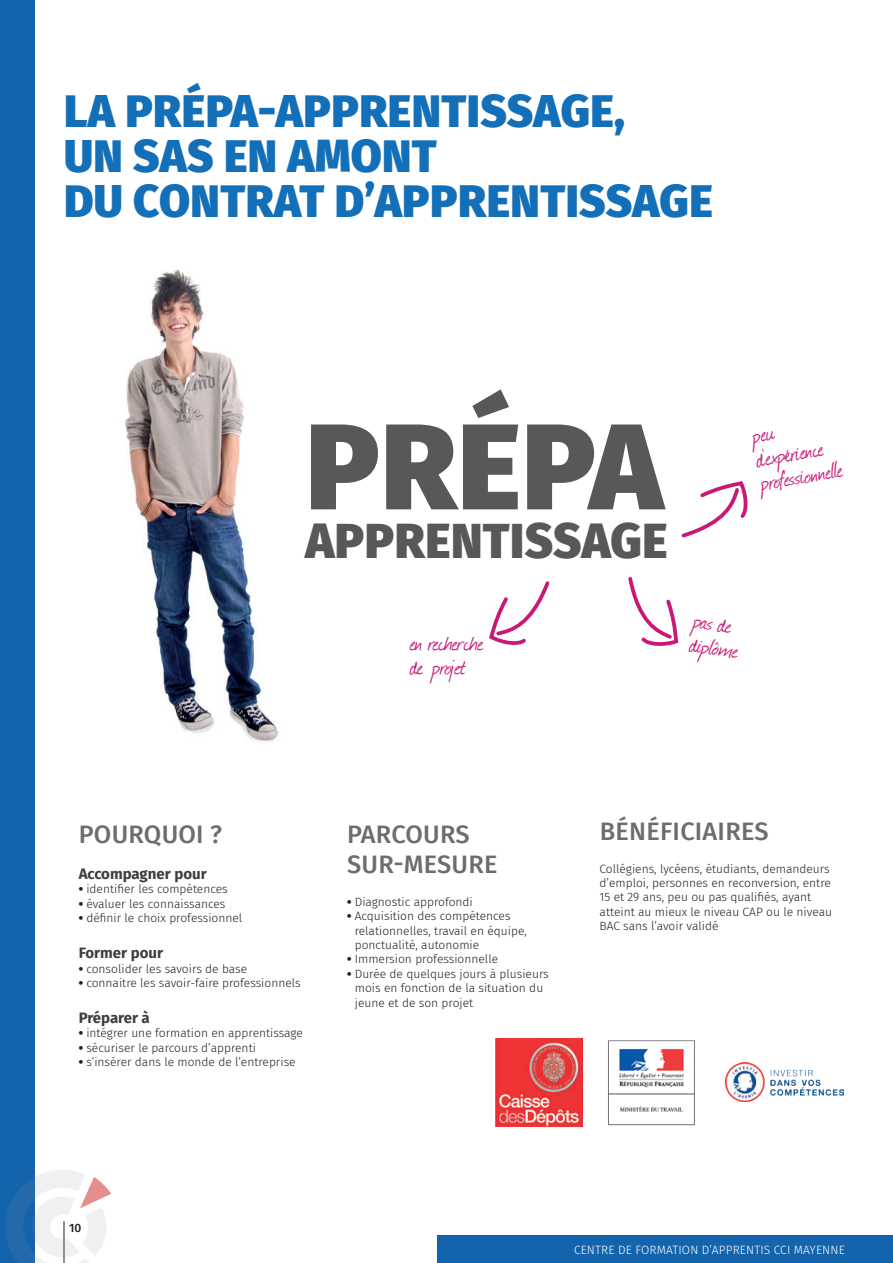
<style>
.page{position:relative;width:893px;height:1263px;background:#fff}
.page>*{position:absolute;margin:0;border:0;box-sizing:border-box;transform-origin:0 0}
.t1{font:900 121.95px "Fira Sans";letter-spacing:.01em;color:#57585a}
.t2{font:900 48.6px "Fira Sans";letter-spacing:.01em;color:#57585a}
.t3{font:900 45px "Fira Sans";letter-spacing:.01em;color:#136fb8}
.t4{font:26.25px "Journal";letter-spacing:-.015em;color:#ca1879}
.t5{font:26.25px "Journal";letter-spacing:-.035em;color:#ca1879}
.t6{font:500 25.35px "Fira Sans";letter-spacing:.01em;color:#6c6d70}
.t7{font:700 15px "Fira Sans";color:#3e3e3f}
.t8{font:300 12px/14.4px "Fira Sans";color:#231f20}
.t9{font:300 12px "Fira Sans";letter-spacing:.01em;color:#fff}
.t10{font:500 12px "Fira Sans";color:#231f20}
.s1{font-weight:900}
</style>
<div class="page">
<img style="left:124px;top:269px;width:155px;height:473px">
<svg style="left:681px;top:481px;width:66px;height:57px"></svg>
<svg style="left:628px;top:576px;width:51px;height:69px"></svg>
<svg style="left:489px;top:581px;width:61px;height:64px"></svg>
<img style="left:495px;top:1038px;width:88px;height:88px">
<img style="left:725px;top:1062px;width:119px;height:40px">
<img style="left:608px;top:1040px;width:87px;height:86px">
<div style="left:0;top:0;width:34px;height:1263px;background:#1363ad"></div>
<div style="left:438px;top:1235px;width:455px;height:28px;background:#1363ad"></div>
<svg style="left:5px;top:1170px;width:106px;height:93px"></svg>
<p class="t3" style="left:64px;top:71px;width:562px">LA PRÉPA-APPRENTISSAGE,</p>
<p class="t3" style="left:64px;top:116px;width:374px">UN SAS EN AMONT</p>
<p class="t3" style="left:64px;top:161px;width:650px">DU CONTRAT D’APPRENTISSAGE</p>
<p class="t1" style="left:306px;top:357px;width:358px">PRÉPA</p>
<p class="t2" style="left:305px;top:498px;width:364px">APPRENTISSAGE</p>
<p class="t4" style="left:753px;top:442px;width:70px;rotate:-10deg">d’expérience</p>
<p class="t4" style="left:757px;top:466px;width:86px;rotate:-10deg">professionnelle</p>
<p class="t4" style="left:696px;top:602px;width:41px;rotate:8deg">pas de</p>
<p class="t4" style="left:410px;top:625px;width:75px">en recherche</p>
<p class="t4" style="left:692px;top:626px;width:51px;rotate:8deg">diplôme</p>
<p class="t5" style="left:410px;top:649px;width:58px">de projet</p>
<p class="t6" style="left:79px;top:814px;width:145px">POURQUOI ?</p>
<p class="t7" style="left:79px;top:861px;width:130px">Accompagner pour</p>
<p class="t8" style="left:79px;top:882px;width:151px"><span class="s1">•</span> identifier les compétences</p>
<p class="t8" style="left:79px;top:896px;width:148px"><span class="s1">•</span> évaluer les connaissances</p>
<p class="t8" style="left:79px;top:911px;width:165px"><span class="s1">•</span> définir le choix professionnel</p>
<p class="t7" style="left:79px;top:940px;width:86px">Former pour</p>
<p class="t8" style="left:79px;top:961px;width:170px"><span class="s1">•</span> consolider les savoirs de base</p>
<p class="t8" style="left:79px;top:975px;width:224px"><span class="s1">•</span> connaitre les savoir-faire professionnels</p>
<p class="t7" style="left:79px;top:1005px;width:73px">Préparer à</p>
<p class="t8" style="left:79px;top:1026px;width:226px"><span class="s1">•</span> intégrer une formation en apprentissage</p>
<p class="t8" style="left:79px;top:1040px;width:179px"><span class="s1">•</span> sécuriser le parcours d’apprenti</p>
<p class="t8" style="left:79px;top:1055px;width:219px"><span class="s1">•</span> s’insérer dans le monde de l’entreprise</p>
<p class="t6" style="left:347px;top:814px;width:124px">PARCOURS</p>
<p class="t6" style="left:347px;top:844px;width:152px">SUR-MESURE</p>
<p class="t8" style="left:347px;top:894px;width:127px"><span class="s1">•</span> Diagnostic approfondi</p>
<p class="t8" style="left:355px;top:909px;width:174px;text-indent:-8px"><span class="s1">•</span> Acquisition des compétences relationnelles, travail en équipe, ponctualité, autonomie</p>
<p class="t8" style="left:347px;top:952px;width:153px"><span class="s1">•</span> Immersion professionnelle</p>
<p class="t8" style="left:355px;top:966px;width:196px;text-indent:-8px"><span class="s1">•</span> Durée de quelques jours à plusieurs mois en fonction de la situation du jeune et de son projet</p>
<p class="t6" style="left:600px;top:811px;width:170px">BÉNÉFICIAIRES</p>
<p class="t8" style="left:600px;top:861px;width:234px">Collégiens, lycéens, étudiants, demandeurs d’emploi, personnes en reconversion, entre 15 et 29 ans, peu ou pas qualifiés, ayant atteint au mieux le niveau CAP ou le niveau BAC sans l’avoir validé</p>
<p class="t10" style="left:69px;top:1218px;width:14px">10</p>
<p class="t9" style="left:574px;top:1241px;width:272px">CENTRE DE FORMATION D’APPRENTIS CCI MAYENNE</p>
</div>
